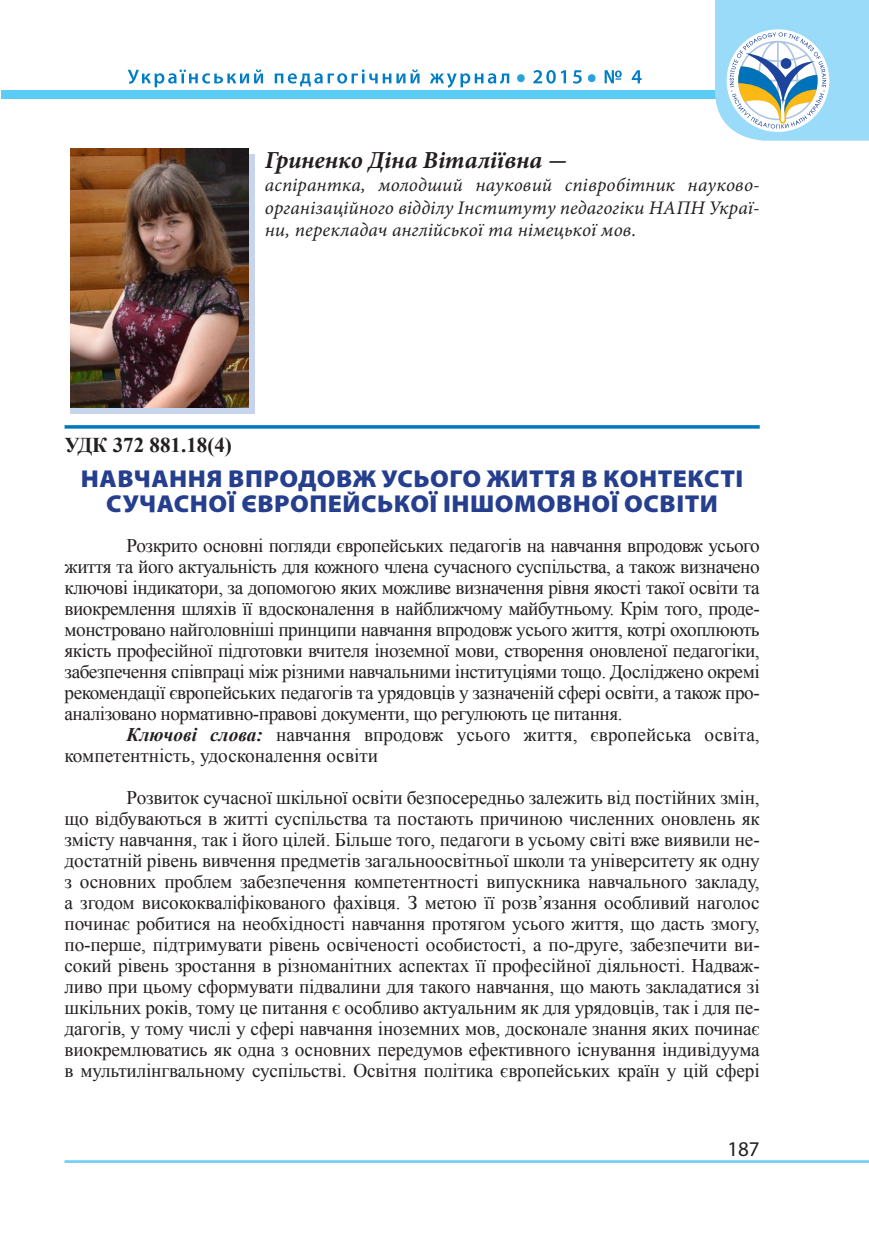
<style>
.page{position:relative;width:869px;height:1241px;background:#fff}
.page>*{position:absolute;margin:0;border:0;box-sizing:border-box;transform-origin:0 0}
.t1{font:900 24.5px/24.5px "Myriad Pro";letter-spacing:.02em;color:#253f8e;text-align:center;scale:1.05 1}
.t2{font:italic 700 24.5px "Minion Pro";letter-spacing:-.01em;color:#231f20}
.t3{font:700 21px "Times New Roman";color:#231f20}
.t4{font:21px "Myriad Pro";color:#231f20}
.Обычный{font:19.25px/21px "Times New Roman";letter-spacing:-.01em;color:#231f20;text-align:justify}
.t5{font:italic 19.25px/22.8px "Minion Pro";letter-spacing:.01em;color:#231f20;text-align:justify}
.s1{font-size:26.25px}
.s2{font-weight:700;font-style:italic}
</style>
<div class="page">
<div style="left:1px;top:90px;width:867px;height:8px;background:#5accf5"></div>
<hr style="left:64px;top:1159px;width:804px;height:3px;background:#6bcff6">
<svg style="left:714px;top:0;width:154px;height:141px"></svg>
<svg style="left:604px;top:70px;width:37px;height:13px"></svg>
<div style="left:587px;top:74px;width:8px;height:8px;background:#2aa2db;border-radius:50%"></div>
<svg style="left:533px;top:70px;width:48px;height:14px"></svg>
<div style="left:517px;top:74px;width:7px;height:8px;background:#2aa2db;border-radius:50%"></div>
<svg style="left:128px;top:69px;width:381px;height:19px"></svg>
<div style="left:70px;top:154px;width:184px;height:259px;background:#c6d5ed"></div>
<img style="left:71px;top:149px;width:178px;height:258px">
<hr style="left:64px;top:425px;width:695px;height:3px;background:#0078c0">
<p class="t2" style="left:265px;top:143px;width:303px">Гриненко Діна Віталіївна <span class="s1">-</span></p>
<p class="t5" style="left:265px;top:173px;width:496px">аспірантка, молодший науковий співробітник науково&shy;організаційного відділу Інституту педагогіки НАПН Украї&shy;ни, перекладач англійської та німецької мов.</p>
<p class="t3" style="left:64px;top:430px;width:169px">УДК 372 881.18(4)</p>
<p class="t1" style="left:81px;top:465px;width:632px">НАВЧАННЯ ВПРОДОВЖ УСЬОГО ЖИТТЯ В КОНТЕКСТІ<br>СУЧАСНОЇ ЄВРОПЕЙСЬКОЇ ІНШОМОВНОЇ ОСВІТИ</p>
<p class="Обычный" style="left:64px;top:534px;width:696px;text-indent:62px">Розкрито основні погляди європейських педагогів на навчання впродовж усього життя та його актуальність для кожного члена сучасного суспільства, а також визначено ключові індикатори, за допомогою яких можливе визначення рівня якості такої освіти та виокремлення шляхів її вдосконалення в найближчому майбутньому. Крім того, проде&shy;монстровано найголовніші принципи навчання впродовж усього життя, котрі охоплюють якість професійної підготовки вчителя іноземної мови, створення оновленої педагогіки, забезпечення співпраці між різними навчальними інституціями тощо. Досліджено окремі рекомендації європейських педагогів та урядовців у зазначеній сфері освіти, а також про&shy;аналізовано нормативно-правові документи, що регулюють це питання.</p>
<p class="Обычный" style="left:64px;top:723px;width:696px;text-indent:62px"><span class="s2">Ключові слова:</span> навчання впродовж усього життя, європейська освіта, компетентність, удосконалення освіти</p>
<p class="Обычный" style="left:64px;top:786px;width:696px;text-indent:62px">Розвиток сучасної шкільної освіти безпосередньо залежить від постійних змін, що відбуваються в житті суспільства та постають причиною численних оновлень як змісту навчання, так і його цілей. Більше того, педагоги в усьому світі вже виявили не&shy;достатній рівень вивчення предметів загальноосвітньої школи та університету як одну з основних проблем забезпечення компетентності випускника навчального закладу, а згодом висококваліфікованого фахівця. З метою її розв’язання особливий наголос починає робитися на необхідності навчання протягом усього життя, що дасть змогу, по-перше, підтримувати рівень освіченості особистості, а по-друге, забезпечити ви&shy;сокий рівень зростання в різноманітних аспектах її професійної діяльності. Надваж&shy;ливо при цьому сформувати підвалини для такого навчання, що мають закладатися зі шкільних років, тому це питання є особливо актуальним як для урядовців, так і для пе&shy;дагогів, у тому числі у сфері навчання іноземних мов, досконале знання яких починає виокремлюватись як одна з основних передумов ефективного існування індивідуума в мультилінгвальному суспільстві. Освітня політика європейських країн у цій сфері</p>
<p class="t4" style="left:727px;top:1135px;width:34px">187</p>
</div>
